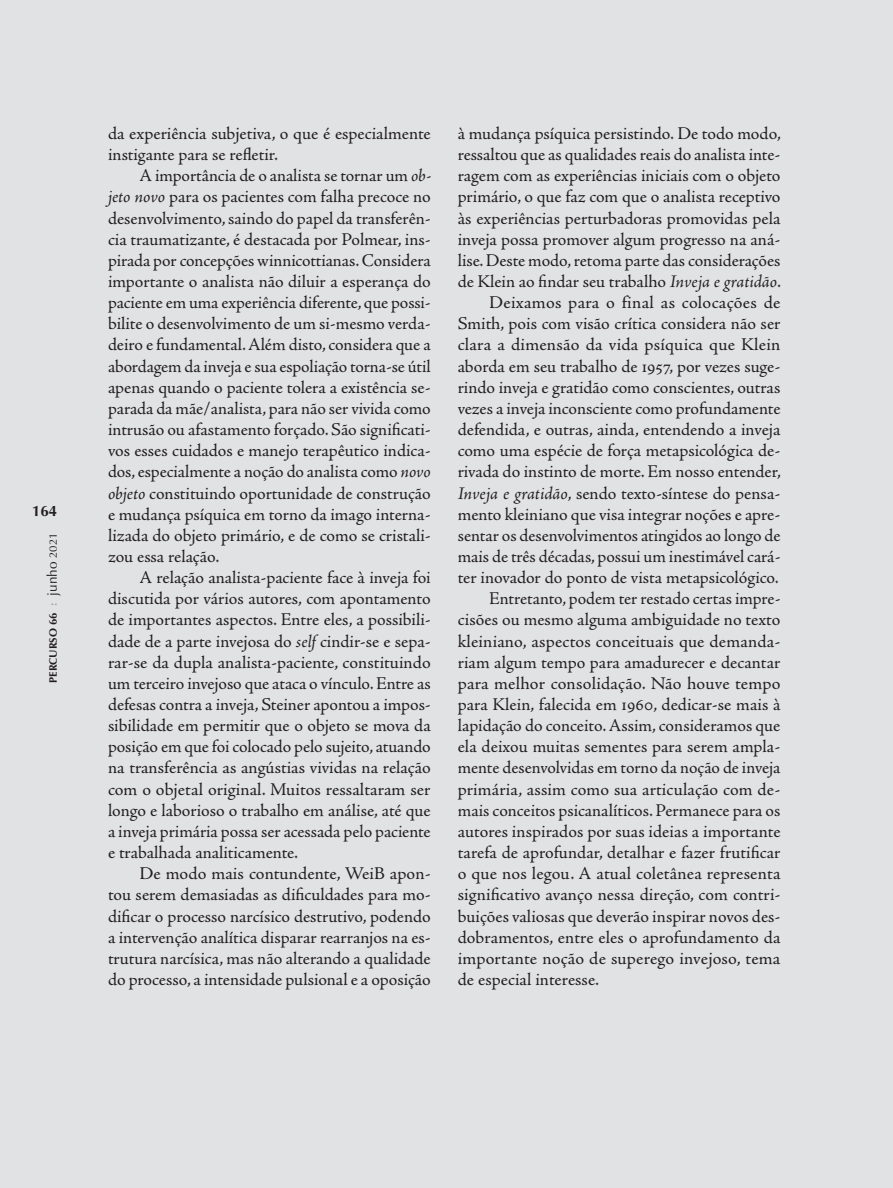
<style>
.page{position:relative;width:893px;height:1188px;background:#e1e2e4}
.page>*{position:absolute;margin:0;border:0;box-sizing:border-box;transform-origin:0 0}
.t1{font:18px/21.1px "Adobe Jenson Pro";color:#231f20;text-align:justify}
.t2{font:700 15px "Optima LT Std";color:#231f20}
.t3{font:10.8px "Optima LT Std Bold SC800";color:#231f20}
.s1{font-size:11.25px}
.s2{font-family:"Adobe Jenson Pro";font-size:13.5px;color:#939598}
.s3{font-family:"Optima LT Std";font-size:13.5px}
.s4{font-family:"Optima LT Std"}
.s5{font-style:italic}
</style>
<div class="page">
<p class="t2" style="left:32px;top:502px;width:27px">164</p>
<p class="t3" style="left:47px;top:683px;width:152px;rotate:-90deg">percurso <span class="s1">66</span> <span class="s2">:</span> <span class="s3">junho</span> <span class="s4">2021</span></p>
<p class="t1" style="left:108px;top:123px;width:324px">da experiência subjetiva, o que é especialmente instigante para se refletir.</p>
<p class="t1" style="left:108px;top:165px;width:324px;text-indent:32px">A importância de o analista se tornar um <span class="s5">ob&shy;jeto novo</span> para os pacientes com falha precoce no desenvolvimento, saindo do papel da transferên&shy;cia traumatizante, é destacada por Polmear, ins&shy;pirada por concepções winnicottianas. Considera importante o analista não diluir a esperança do paciente em uma experiência diferente, que possi&shy;bilite o desenvolvimento de um si-mesmo verda&shy;deiro e fundamental. Além disto, considera que a abordagem da inveja e sua espoliação torna-se útil apenas quando o paciente tolera a existência se&shy;parada da mãe/analista, para não ser vivida como intrusão ou afastamento forçado. São significati&shy;vos esses cuidados e manejo terapêutico indica&shy;dos, especialmente a noção do analista como <span class="s5">novo objeto</span> constituindo oportunidade de construção e mudança psíquica em torno da imago interna&shy;lizada do objeto primário, e de como se cristali&shy;zou essa relação.</p>
<p class="t1" style="left:108px;top:567px;width:324px;text-indent:32px">A relação analista-paciente face à inveja foi discutida por vários autores, com apontamento de importantes aspectos. Entre eles, a possibili&shy;dade de a parte invejosa do <span class="s5">self</span> cindir-se e sepa&shy;rar-se da dupla analista-paciente, constituindo um terceiro invejoso que ataca o vínculo. Entre as defesas contra a inveja, Steiner apontou a impos&shy;sibilidade em permitir que o objeto se mova da posição em que foi colocado pelo sujeito, atuando na transferência as angústias vividas na relação com o objetal original. Muitos ressaltaram ser longo e laborioso o trabalho em análise, até que a inveja primária possa ser acessada pelo paciente e trabalhada analiticamente.</p>
<p class="t1" style="left:108px;top:863px;width:324px;text-indent:32px">De modo mais contundente, WeiB apon&shy;tou serem demasiadas as dificuldades para mo&shy;dificar o processo narcísico destrutivo, podendo a intervenção analítica disparar rearranjos na es&shy;trutura narcísica, mas não alterando a qualidade do processo, a intensidade pulsional e a oposição</p>
<p class="t1" style="left:458px;top:123px;width:325px">à mudança psíquica persistindo. De todo modo,</p>
<p class="t1" style="left:458px;top:144px;width:324px">ressaltou que as qualidades reais do analista inte-</p>
<p class="t1" style="left:458px;top:165px;width:324px">ragem com as experiências iniciais com o objeto</p>
<p class="t1" style="left:458px;top:187px;width:324px">primário, o que faz com que o analista receptivo</p>
<p class="t1" style="left:458px;top:208px;width:324px">às experiências perturbadoras promovidas pela</p>
<p class="t1" style="left:458px;top:229px;width:324px">inveja possa promover algum progresso na aná-</p>
<p class="t1" style="left:458px;top:250px;width:324px">lise. Deste modo, retoma parte das considerações</p>
<p class="t1" style="left:458px;top:271px;width:325px">de Klein ao findar seu trabalho <span class="s5">Inveja e gratidão</span>.</p>
<p class="t1" style="left:489px;top:292px;width:293px">Deixamos para o final as colocações de</p>
<p class="t1" style="left:458px;top:313px;width:324px">Smith, pois com visão crítica considera não ser</p>
<p class="t1" style="left:458px;top:335px;width:324px">clara a dimensão da vida psíquica que Klein</p>
<p class="t1" style="left:458px;top:356px;width:324px">aborda em seu trabalho de 1957, por vezes suge-</p>
<p class="t1" style="left:458px;top:377px;width:324px">rindo inveja e gratidão como conscientes, outras</p>
<p class="t1" style="left:458px;top:398px;width:324px">vezes a inveja inconsciente como profundamente</p>
<p class="t1" style="left:458px;top:419px;width:324px">defendida, e outras, ainda, entendendo a inveja</p>
<p class="t1" style="left:458px;top:440px;width:324px">como uma espécie de força metapsicológica de-</p>
<p class="t1" style="left:458px;top:461px;width:325px">rivada do instinto de morte. Em nosso entender,</p>
<p class="t1" style="left:458px;top:483px;width:324px"><span class="s5">Inveja e gratidão</span>, sendo texto-síntese do pensa-</p>
<p class="t1" style="left:458px;top:504px;width:324px">mento kleiniano que visa integrar noções e apre-</p>
<p class="t1" style="left:458px;top:525px;width:324px">sentar os desenvolvimentos atingidos ao longo de</p>
<p class="t1" style="left:458px;top:546px;width:324px">mais de três décadas, possui um inestimável cará-</p>
<p class="t1" style="left:458px;top:567px;width:323px">ter inovador do ponto de vista metapsicológico.</p>
<p class="t1" style="left:489px;top:588px;width:293px">Entretanto, podem ter restado certas impre-</p>
<p class="t1" style="left:458px;top:610px;width:324px">cisões ou mesmo alguma ambiguidade no texto</p>
<p class="t1" style="left:458px;top:631px;width:324px">kleiniano, aspectos conceituais que demanda-</p>
<p class="t1" style="left:458px;top:652px;width:324px">riam algum tempo para amadurecer e decantar</p>
<p class="t1" style="left:458px;top:673px;width:324px">para melhor consolidação. Não houve tempo</p>
<p class="t1" style="left:458px;top:694px;width:324px">para Klein, falecida em 1960, dedicar-se mais à</p>
<p class="t1" style="left:458px;top:715px;width:324px">lapidação do conceito. Assim, consideramos que</p>
<p class="t1" style="left:458px;top:736px;width:324px">ela deixou muitas sementes para serem ampla-</p>
<p class="t1" style="left:458px;top:758px;width:324px">mente desenvolvidas em torno da noção de inveja</p>
<p class="t1" style="left:458px;top:779px;width:324px">primária, assim como sua articulação com de-</p>
<p class="t1" style="left:458px;top:800px;width:324px">mais conceitos psicanalíticos. Permanece para os</p>
<p class="t1" style="left:458px;top:821px;width:324px">autores inspirados por suas ideias a importante</p>
<p class="t1" style="left:458px;top:842px;width:324px">tarefa de aprofundar, detalhar e fazer frutificar</p>
<p class="t1" style="left:458px;top:863px;width:324px">o que nos legou. A atual coletânea representa</p>
<p class="t1" style="left:458px;top:884px;width:324px">significativo avanço nessa direção, com contri-</p>
<p class="t1" style="left:458px;top:906px;width:324px">buições valiosas que deverão inspirar novos des-</p>
<p class="t1" style="left:458px;top:927px;width:324px">dobramentos, entre eles o aprofundamento da</p>
<p class="t1" style="left:458px;top:948px;width:324px">importante noção de superego invejoso, tema</p>
<p class="t1" style="left:458px;top:969px;width:143px">de especial interesse.</p>
</div>
